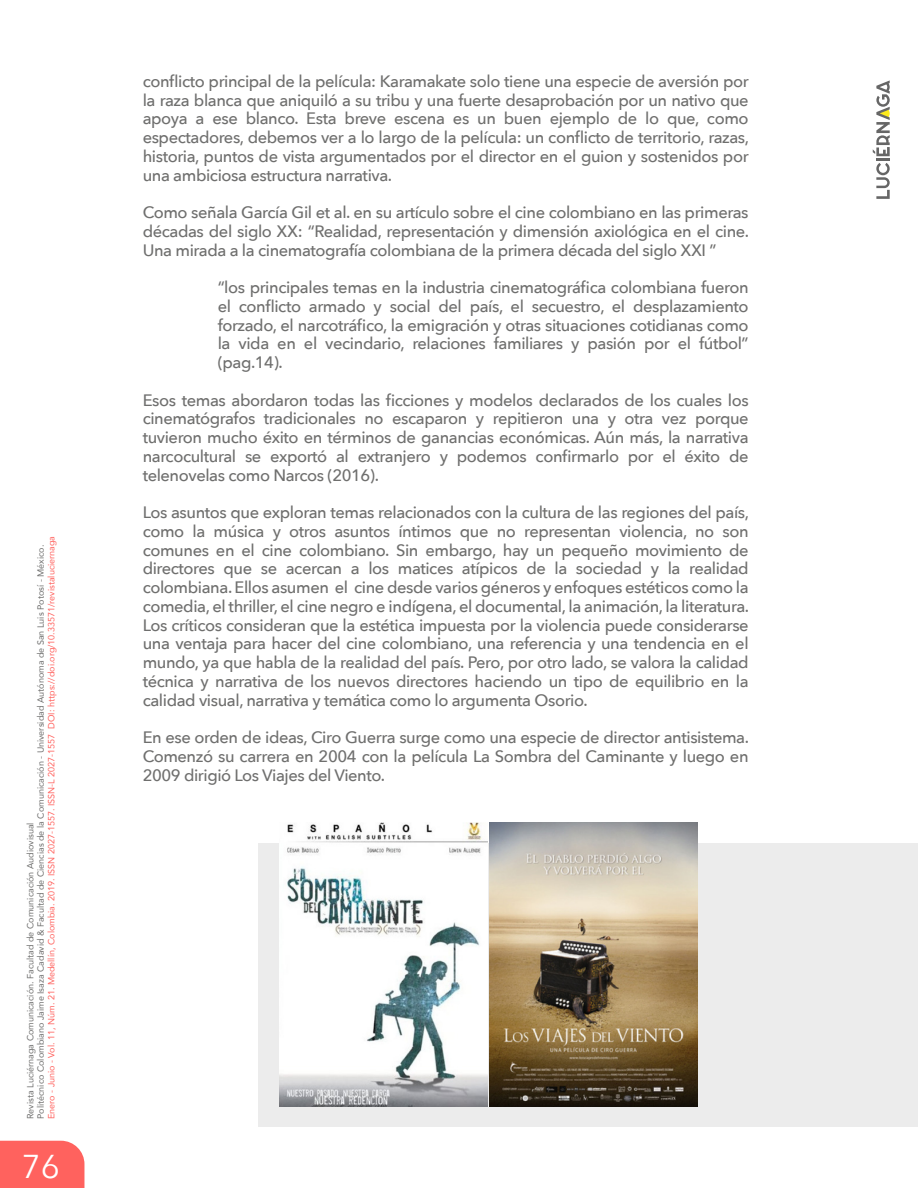
<style>
.page{position:relative;width:918px;height:1188px;background:#fff}
.page>*{position:absolute;margin:0;border:0;box-sizing:border-box;transform-origin:0 0}
.t1{font:33px "Avenir Next";color:#fff}
.t2{font:500 16.5px/18.8px "Avenir Next";letter-spacing:-.025em;color:#6f6f6e;text-align:justify}
.t3{font:9px/10.5px "Avenir";color:#6f6f6e}
.t4{font:9px "Avenir";color:#ff625e}
</style>
<div class="page">
<div style="left:0;top:1141px;width:84px;height:47px;background:#ff625e"></div>
<svg style="left:876px;top:163px;width:14px;height:36px"></svg>
<hr style="left:876px;top:158px;width:14px;height:3px;background:#666">
<svg style="left:873px;top:80px;width:17px;height:76px"></svg>
<div style="left:258px;top:843px;width:660px;height:283px;background:#ececec"></div>
<img style="left:279px;top:823px;width:418px;height:284px">
<p class="t3" style="left:25px;top:1119px;width:576px;rotate:-90deg">Revista Luciérnaga Comunicación. Facultad de Comunicación Audiovisual<br>Politécnico Colombiano Jaime Isaza Cadavid &amp; Facultad de Ciencias de la Comunicación - Universidad Autónoma de San Luis Potosí - México.</p>
<p class="t4" style="left:44px;top:1119px;width:585px;rotate:-90deg">Enero - Junio - Vol. 11, Núm. 21. Medellín, Colombia. 2019. ISSN 2027-1557. ISSN-L 2027-1557 DOI: https://doi.org/10.33571/revistaluciernaga</p>
<h1 class="t1" style="left:22px;top:1138px;width:40px">76</h1>
<p class="t2" style="left:143px;top:71px;width:608px">conflicto principal de la película: Karamakate solo tiene una especie de aversión por la raza blanca que aniquiló a su tribu y una fuerte desaprobación por un nativo que apoya a ese blanco. Esta breve escena es un buen ejemplo de lo que, como espectadores, debemos ver a lo largo de la película: un conflicto de territorio, razas, historia, puntos de vista argumentados por el director en el guion y sostenidos por una ambiciosa estructura narrativa.</p>
<p class="t2" style="left:143px;top:202px;width:608px">Como señala García Gil et al. en su artículo sobre el cine colombiano en las primeras décadas del siglo XX: “Realidad, representación y dimensión axiológica en el cine.<br>Una mirada a la cinematografía colombiana de la primera década del siglo XXI ”</p>
<p class="t2" style="left:218px;top:277px;width:533px">“los principales temas en la industria cinematográfica colombiana fueron el conflicto armado y social del país, el secuestro, el desplazamiento forzado, el narcotráfico, la emigración y otras situaciones cotidianas como la vida en el vecindario, relaciones familiares y pasión por el fútbol” (pag.14).</p>
<p class="t2" style="left:143px;top:390px;width:608px">Esos temas abordaron todas las ficciones y modelos declarados de los cuales los cinematógrafos tradicionales no escaparon y repitieron una y otra vez porque tuvieron mucho éxito en términos de ganancias económicas. Aún más, la narrativa narcocultural se exportó al extranjero y podemos confirmarlo por el éxito de telenovelas como Narcos (2016).</p>
<p class="t2" style="left:143px;top:502px;width:608px">Los asuntos que exploran temas relacionados con la cultura de las regiones del país, como la música y otros asuntos íntimos que no representan violencia, no son comunes en el cine colombiano. Sin embargo, hay un pequeño movimiento de directores que se acercan a los matices atípicos de la sociedad y la realidad colombiana. Ellos asumen el cine desde varios géneros y enfoques estéticos como la comedia, el thriller, el cine negro e indígena, el documental, la animación, la literatura.<br>Los críticos consideran que la estética impuesta por la violencia puede considerarse una ventaja para hacer del cine colombiano, una referencia y una tendencia en el mundo, ya que habla de la realidad del país. Pero, por otro lado, se valora la calidad técnica y narrativa de los nuevos directores haciendo un tipo de equilibrio en la calidad visual, narrativa y temática como lo argumenta Osorio.</p>
<p class="t2" style="left:143px;top:727px;width:608px">En ese orden de ideas, Ciro Guerra surge como una especie de director antisistema.<br>Comenzó su carrera en 2004 con la película La Sombra del Caminante y luego en 2009 dirigió Los Viajes del Viento.</p>
</div>
